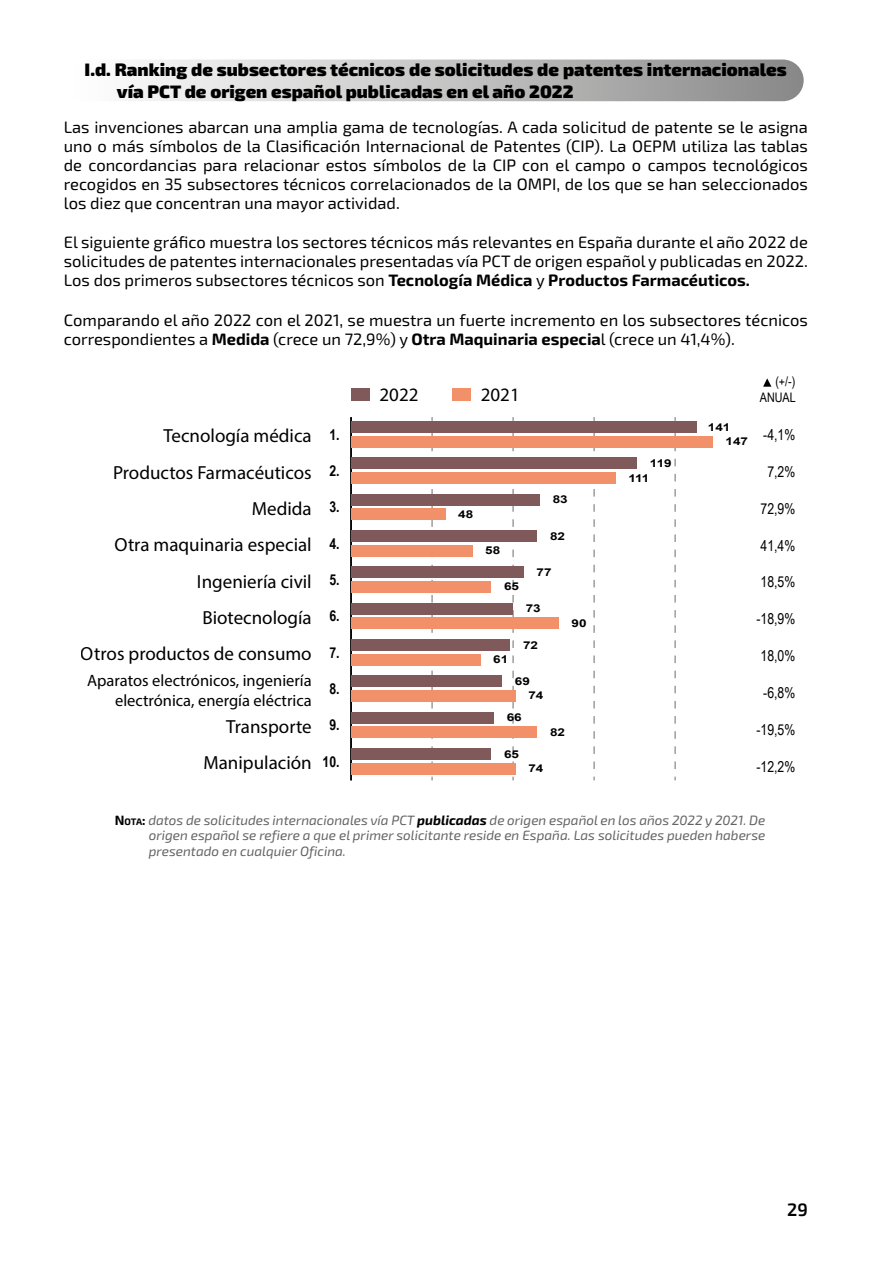
<style>
.page{position:relative;width:893px;height:1263px;background:#fff}
.page>*{position:absolute;margin:0;border:0;box-sizing:border-box;transform-origin:0 0}
.t1{font:19.05px "Myriad Pro";color:#000}
.t2{font:900 18px/21.6px "Exo 2.0";color:#000}
.t3{font:600 18px "Exo 2.0";color:#000}
.t4{font:16.5px/18.9px "Exo 2.0";color:#000;text-align:justify}
.t5{font:16.5px/19.8px "Myriad Pro";color:#000;text-align:right}
.t6{font:15px "Arial Narrow";color:#000}
.t7{font:700 15px "Arial Narrow";color:#000}
.t8{font:italic 13.5px/15.6px "Exo 2.0";color:#646363;text-align:justify}
.t9{font:13.2px/15.8px "Arial Narrow";color:#000;text-align:right}
.t10{font:700 10.8px "Arial";color:#000;scale:1.25 1}
.s1{font-weight:700}
.s2{font-weight:700;font-style:normal;color:#000}
.s3{font-weight:700;font-style:normal;font-size:9.45px;color:#000}
.s4{font-weight:700;color:#000}
</style>
<div class="page">
<div style="left:68px;top:60px;width:736px;height:41px;background:linear-gradient(to right,#fff,#8a8a89);border-radius:21px"></div>
<svg style="left:431px;top:417px;width:2px;height:346px"></svg>
<svg style="left:512px;top:417px;width:2px;height:346px"></svg>
<svg style="left:593px;top:417px;width:2px;height:352px"></svg>
<svg style="left:674px;top:417px;width:2px;height:352px"></svg>
<hr style="left:350px;top:417px;width:2px;height:363px;background:#000">
<div style="left:453px;top:389px;width:18px;height:12px;background:#f29069"></div>
<div style="left:351px;top:436px;width:361px;height:11px;background:#f29069"></div>
<div style="left:351px;top:472px;width:264px;height:11px;background:#f29069"></div>
<div style="left:351px;top:509px;width:94px;height:11px;background:#f29069"></div>
<div style="left:351px;top:545px;width:121px;height:11px;background:#f29069"></div>
<div style="left:351px;top:581px;width:140px;height:11px;background:#f29069"></div>
<div style="left:351px;top:618px;width:208px;height:11px;background:#f29069"></div>
<div style="left:351px;top:654px;width:129px;height:11px;background:#f29069"></div>
<div style="left:351px;top:690px;width:164px;height:11px;background:#f29069"></div>
<div style="left:351px;top:727px;width:186px;height:11px;background:#f29069"></div>
<div style="left:351px;top:763px;width:164px;height:11px;background:#f29069"></div>
<div style="left:351px;top:389px;width:18px;height:12px;background:#805a5a"></div>
<div style="left:351px;top:421px;width:345px;height:12px;background:#805a5a"></div>
<div style="left:351px;top:458px;width:286px;height:11px;background:#805a5a"></div>
<div style="left:351px;top:494px;width:189px;height:11px;background:#805a5a"></div>
<div style="left:351px;top:530px;width:186px;height:12px;background:#805a5a"></div>
<div style="left:351px;top:567px;width:172px;height:11px;background:#805a5a"></div>
<div style="left:351px;top:603px;width:162px;height:11px;background:#805a5a"></div>
<div style="left:351px;top:639px;width:159px;height:12px;background:#805a5a"></div>
<div style="left:351px;top:676px;width:151px;height:11px;background:#805a5a"></div>
<div style="left:351px;top:712px;width:143px;height:11px;background:#805a5a"></div>
<div style="left:351px;top:748px;width:140px;height:12px;background:#805a5a"></div>
<svg style="left:763px;top:378px;width:8px;height:9px"></svg>
<p class="t2" style="left:117px;top:60px;width:671px;text-indent:-32px">I.d. Ranking de subsectores técnicos de solicitudes de patentes internacionales vía PCT de origen español publicadas en el año 2022</p>
<p class="t4" style="left:64px;top:118px;width:746px">Las invenciones abarcan una amplia gama de tecnologías. A cada solicitud de patente se le asigna uno o más símbolos de la Clasificación Internacional de Patentes (CIP). La OEPM utiliza las tablas de concordancias para relacionar estos símbolos de la CIP con el campo o campos tecnológicos recogidos en 35 subsectores técnicos correlacionados de la OMPI, de los que se han seleccionados los diez que concentran una mayor actividad.</p>
<p class="t4" style="left:64px;top:234px;width:746px">El siguiente gráfico muestra los sectores técnicos más relevantes en España durante el año 2022 de solicitudes de patentes internacionales presentadas vía PCT de origen español y publicadas en 2022.<br>Los dos primeros subsectores técnicos son <span class="s1">Tecnología Médica</span> y <span class="s1">Productos Farmacéuticos.</span></p>
<p class="t4" style="left:64px;top:311px;width:746px">Comparando el año 2022 con el 2021, se muestra un fuerte incremento en los subsectores técnicos correspondientes a <span class="s1">Medida</span> (crece un 72,9%) y <span class="s1">Otra Maquinaria especia</span>l (crece un 41,4%).</p>
<p class="t1" style="left:163px;top:424px;width:150px">Tecnología médica</p>
<p class="t1" style="left:113px;top:461px;width:200px">Productos Farmacéuticos</p>
<p class="t1" style="left:252px;top:497px;width:61px">Medida</p>
<p class="t1" style="left:115px;top:533px;width:199px">Otra maquinaria especial</p>
<p class="t1" style="left:197px;top:570px;width:116px">Ingeniería civil</p>
<p class="t1" style="left:202px;top:606px;width:111px">Biotecnología</p>
<p class="t1" style="left:81px;top:642px;width:232px">Otros productos de consumo</p>
<p class="t5" style="left:87px;top:670px;width:226px">Aparatos electrónicos, ingeniería electrónica, energía eléctrica</p>
<p class="t1" style="left:226px;top:715px;width:87px">Transporte</p>
<p class="t1" style="left:203px;top:751px;width:110px">Manipulación</p>
<p class="t7" style="left:329px;top:423px;width:12px">1.</p>
<p class="t7" style="left:329px;top:459px;width:12px">2.</p>
<p class="t7" style="left:329px;top:496px;width:12px">3.</p>
<p class="t7" style="left:329px;top:532px;width:12px">4.</p>
<p class="t7" style="left:329px;top:568px;width:12px">5.</p>
<p class="t7" style="left:329px;top:605px;width:12px">6.</p>
<p class="t7" style="left:329px;top:641px;width:12px">7.</p>
<p class="t7" style="left:329px;top:677px;width:12px">8.</p>
<p class="t7" style="left:329px;top:714px;width:12px">9.</p>
<p class="t7" style="left:323px;top:750px;width:19px">10.</p>
<p class="t1" style="left:380px;top:383px;width:40px">2022</p>
<p class="t1" style="left:481px;top:383px;width:40px">2021</p>
<p class="t10" style="left:458px;top:506px;width:14px">48</p>
<p class="t10" style="left:553px;top:492px;width:14px">83</p>
<p class="t10" style="left:550px;top:528px;width:14px">82</p>
<p class="t10" style="left:536px;top:564px;width:14px">77</p>
<p class="t10" style="left:526px;top:601px;width:14px">73</p>
<p class="t10" style="left:523px;top:637px;width:14px">72</p>
<p class="t10" style="left:515px;top:673px;width:14px">69</p>
<p class="t10" style="left:507px;top:710px;width:14px">66</p>
<p class="t10" style="left:504px;top:746px;width:14px">65</p>
<p class="t10" style="left:485px;top:543px;width:14px">58</p>
<p class="t10" style="left:504px;top:579px;width:14px">65</p>
<p class="t10" style="left:572px;top:615px;width:14px">90</p>
<p class="t10" style="left:493px;top:652px;width:14px">61</p>
<p class="t10" style="left:528px;top:688px;width:14px">74</p>
<p class="t10" style="left:550px;top:724px;width:14px">82</p>
<p class="t10" style="left:528px;top:761px;width:14px">74</p>
<p class="t10" style="left:650px;top:456px;width:19px">119</p>
<p class="t10" style="left:628px;top:470px;width:18px">111</p>
<p class="t10" style="left:708px;top:419px;width:20px">141</p>
<p class="t10" style="left:726px;top:434px;width:20px">147</p>
<p class="t9" style="left:760px;top:373px;width:37px">(+/-)<br>ANUAL</p>
<p class="t6" style="left:763px;top:423px;width:34px">-4,1%</p>
<p class="t6" style="left:767px;top:460px;width:30px">7,2%</p>
<p class="t6" style="left:760px;top:497px;width:36px">72,9%</p>
<p class="t6" style="left:760px;top:534px;width:36px">41,4%</p>
<p class="t6" style="left:760px;top:571px;width:36px">18,5%</p>
<p class="t6" style="left:756px;top:608px;width:40px">-18,9%</p>
<p class="t6" style="left:760px;top:645px;width:36px">18,0%</p>
<p class="t6" style="left:763px;top:682px;width:34px">-6,8%</p>
<p class="t6" style="left:756px;top:719px;width:40px">-19,5%</p>
<p class="t6" style="left:756px;top:756px;width:40px">-12,2%</p>
<p class="t8" style="left:149px;top:812px;width:618px;text-indent:-34px"><span class="s2">N</span><span class="s3">ota</span><span class="s2">:</span> datos de solicitudes internacionales vía PCT <span class="s4">publicadas</span> de origen español en los años 2022 y 2021. De origen español se refiere a que el primer solicitante reside en España. Las solicitudes pueden haberse presentado en cualquier Oficina.</p>
<p class="t3" style="left:787px;top:1199px;width:22px">29</p>
</div>
